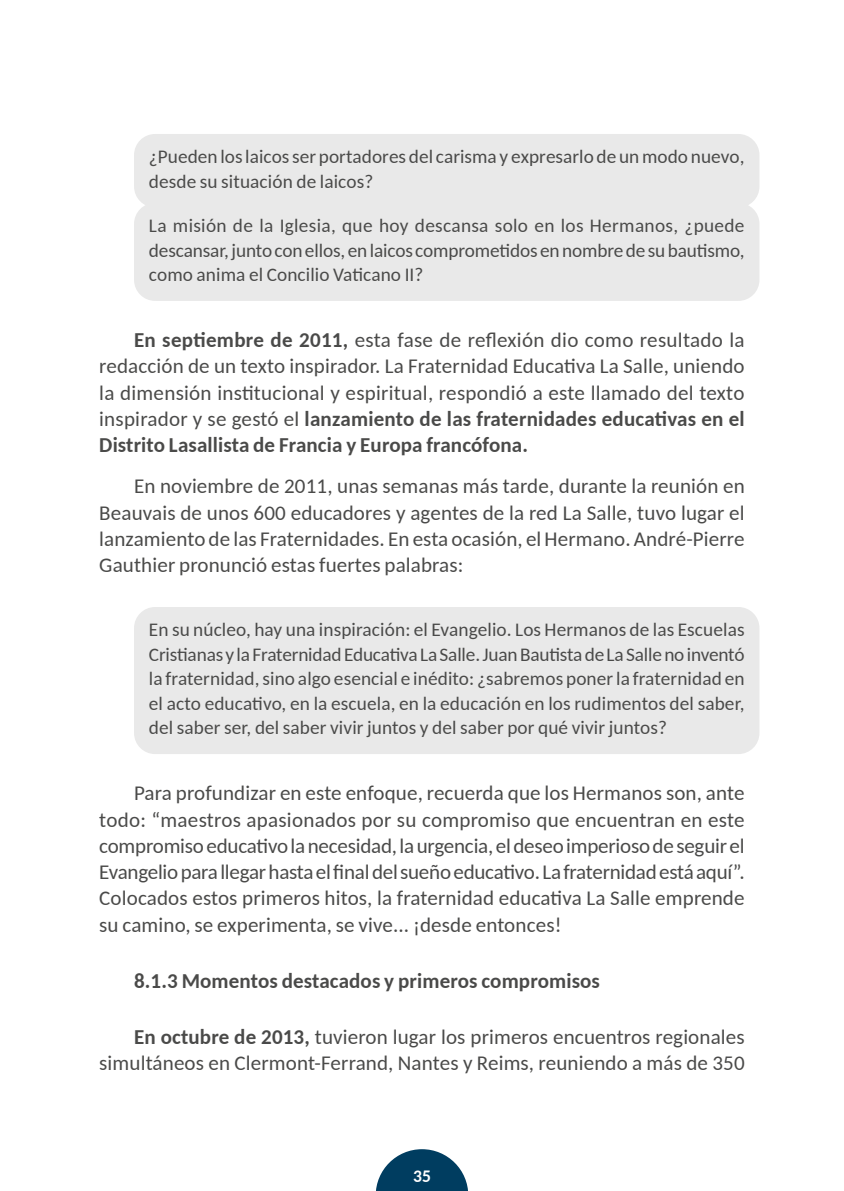
<style>
.page{position:relative;width:844px;height:1191px;background:#fff}
.page>*{position:absolute;margin:0;border:0;box-sizing:border-box;transform-origin:0 0}
.t1{font:21px/26.2px "Carlito";letter-spacing:.005em;color:#4a4a49;text-align:justify}
.t2{font:700 21px "Carlito";letter-spacing:.005em;color:#4a4a49}
.t3{font:19.25px/24.5px "Carlito";letter-spacing:.005em;color:#4a4a49;text-align:justify}
.t4{font:700 17.5px "Carlito";color:#fff}
.s1{font-weight:700}
</style>
<div class="page">
<svg style="left:376px;top:1149px;width:92px;height:42px"></svg>
<div style="left:134px;top:134px;width:625px;height:73px;background:#e9e9e9;border-radius:21px"></div>
<div style="left:134px;top:203px;width:625px;height:98px;background:#e9e9e9;border-radius:21px"></div>
<div style="left:134px;top:607px;width:625px;height:147px;background:#e9e9e9;border-radius:21px"></div>
<p class="t3" style="left:149px;top:144px;width:597px">¿Pueden los laicos ser portadores del carisma y expresarlo de un modo nuevo, desde su situación de laicos?</p>
<p class="t3" style="left:149px;top:213px;width:597px">La misión de la Iglesia, que hoy descansa solo en los Hermanos, ¿puede descansar, junto con ellos, en laicos comprometidos en nombre de su bautismo, como anima el Concilio Vaticano II?</p>
<p class="t1" style="left:99px;top:326px;width:646px;text-indent:35px"><span class="s1">En septiembre de 2011,</span> esta fase de reflexión dio como resultado la redacción de un texto inspirador. La Fraternidad Educativa La Salle, uniendo la dimensión institucional y espiritual, respondió a este llamado del texto inspirador y se gestó el <span class="s1">lanzamiento de las fraternidades educativas en el Distrito Lasallista de Francia y Europa francófona.</span></p>
<p class="t1" style="left:99px;top:472px;width:646px;text-indent:35px">En noviembre de 2011, unas semanas más tarde, durante la reunión en Beauvais de unos 600 educadores y agentes de la red La Salle, tuvo lugar el lanzamiento de las Fraternidades. En esta ocasión, el Hermano. André-Pierre Gauthier pronunció estas fuertes palabras:</p>
<p class="t3" style="left:149px;top:617px;width:597px">En su núcleo, hay una inspiración: el Evangelio. Los Hermanos de las Escuelas Cristianas y la Fraternidad Educativa La Salle. Juan Bautista de La Salle no inventó la fraternidad, sino algo esencial e inédito: ¿sabremos poner la fraternidad en el acto educativo, en la escuela, en la educación en los rudimentos del saber, del saber ser, del saber vivir juntos y del saber por qué vivir juntos?</p>
<p class="t1" style="left:99px;top:779px;width:646px;text-indent:35px">Para profundizar en este enfoque, recuerda que los Hermanos son, ante todo: “maestros apasionados por su compromiso que encuentran en este compromiso educativo la necesidad, la urgencia, el deseo imperioso de seguir el Evangelio para llegar hasta el final del sueño educativo. La fraternidad está aquí”.<br>Colocados estos primeros hitos, la fraternidad educativa La Salle emprende su camino, se experimenta, se vive... ¡desde entonces!</p>
<p class="t2" style="left:134px;top:966px;width:467px">8.1.3 Momentos destacados y primeros compromisos</p>
<p class="t1" style="left:99px;top:1022px;width:646px;text-align:right"><span class="s1">En octubre de 2013,</span> tuvieron lugar los primeros encuentros regionales simultáneos en Clermont-Ferrand, Nantes y Reims, reuniendo a más de 350</p>
<p class="t4" style="left:413px;top:1164px;width:19px">35</p>
</div>
